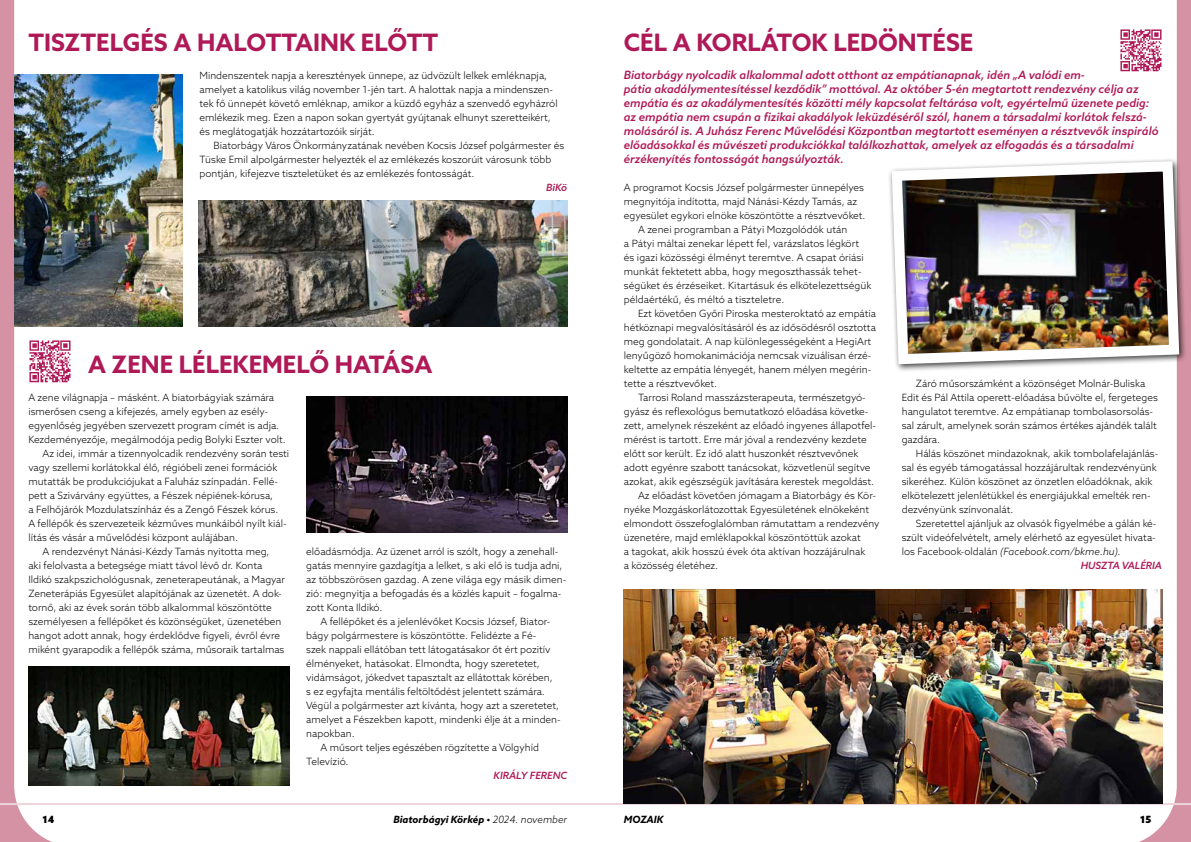
<style>
.page{position:relative;width:1191px;height:842px;background:#fff}
.page>*{position:absolute;margin:0;border:0;box-sizing:border-box;transform-origin:0 0}
.t1{font:700 24px "Azo Sans";color:#af1957}
.t2{font:italic 500 11.5px/14px "Azo Sans";color:#af1957}
.t3{font:300 10px/14px "Azo Sans";color:#000}
.t4{font:italic 300 10px "Azo Sans";color:#000}
.t5{font:italic 700 10px "Azo Sans";color:#000}
.t6{font:italic 500 10px "Azo Sans";color:#af1957}
.t7{font:900 10px "Azo Sans";color:#000}
.s1{font-style:normal}
.s2{font-weight:300}
</style>
<div class="page">
<svg style="left:0;top:0;width:76px;height:842px"></svg>
<svg style="left:1115px;top:0;width:76px;height:842px"></svg>
<hr style="left:0;top:803px;width:1191px;height:2px;background:#edd4db">
<img style="left:14px;top:74px;width:168px;height:253px">
<img style="left:198px;top:201px;width:369px;height:126px">
<img style="left:28px;top:666px;width:261px;height:119px">
<img style="left:306px;top:396px;width:261px;height:137px">
<img style="left:624px;top:590px;width:538px;height:213px">
<div style="left:887px;top:157px;width:300px;height:215px;background:#000;opacity:.75"></div>
<img style="left:887px;top:156px;width:297px;height:213px">
<img style="left:1119px;top:28px;width:43px;height:43px">
<img style="left:28px;top:339px;width:43px;height:43px">
<h1 class="t1" style="left:28px;top:26px;width:411px">TISZTELGÉS A HALOTTAINK ELŐTT</h1>
<p class="t3" style="left:199px;top:68px;width:360px">Mindenszentek napja a keresztények ünnepe, az üdvözült lelkek emléknapja, amelyet a katolikus világ november 1-jén tart. A halottak napja a mindenszen&shy;tek fő ünnepét követő emléknap, amikor a küzdő egyház a szenvedő egyházról emlékezik meg. Ezen a napon sokan gyertyát gyújtanak elhunyt szeretteikért, és meglátogatják hozzátartozóik sírját.</p>
<p class="t3" style="left:199px;top:138px;width:366px;text-indent:14px">Biatorbágy Város Önkormányzatának nevében Kocsis József polgármester és<br>Tüske Emil alpolgármester helyezték el az emlékezés koszorúit városunk több pontján, kifejezve tiszteletüket és az emlékezés fontosságát.</p>
<p class="t6" style="left:546px;top:181px;width:22px">BiKö</p>
<h1 class="t1" style="left:88px;top:348px;width:346px">A ZENE LÉLEKEMELŐ HATÁSA</h1>
<p class="t3" style="left:28px;top:390px;width:247px">A zene világnapja – másként. A biatorbágyiak számára</p>
<p class="t3" style="left:28px;top:404px;width:241px">ismerősen cseng a kifejezés, amely egyben az esély-</p>
<p class="t3" style="left:28px;top:418px;width:252px">egyenlőség jegyében szervezett program címét is adja.</p>
<p class="t3" style="left:28px;top:432px;width:259px">Kezdeményezője, megálmodója pedig Bolyki Eszter volt.</p>
<p class="t3" style="left:43px;top:446px;width:248px">Az idei, immár a tizennyolcadik rendezvény során testi</p>
<p class="t3" style="left:28px;top:460px;width:250px">vagy szellemi korlátokkal élő, régióbeli zenei formációk</p>
<p class="t3" style="left:28px;top:474px;width:251px">mutatták be produkciójukat a Faluház színpadán. Fellé-</p>
<p class="t3" style="left:28px;top:488px;width:246px">pett a Szivárvány együttes, a Fészek népiének-kórusa,</p>
<p class="t3" style="left:28px;top:502px;width:252px">a Felhőjárók Mozdulatszínház és a Zengő Fészek kórus.</p>
<p class="t3" style="left:28px;top:516px;width:260px">A fellépők és szervezeteik kézműves munkáiból nyílt kiál-</p>
<p class="t3" style="left:28px;top:530px;width:211px">lítás és vásár a művelődési központ aulájában.</p>
<p class="t3" style="left:43px;top:544px;width:228px">A rendezvényt Nánási-Kézdy Tamás nyitotta meg,</p>
<p class="t3" style="left:28px;top:558px;width:236px">aki felolvasta a betegsége miatt távol lévő dr. Konta</p>
<p class="t3" style="left:28px;top:572px;width:258px">Ildikó szakpszichológusnak, zeneterapeutának, a Magyar</p>
<p class="t3" style="left:28px;top:586px;width:255px">Zeneterápiás Egyesület alapítójának az üzenetét. A dok-</p>
<p class="t3" style="left:28px;top:600px;width:245px">tornő, aki az évek során több alkalommal köszöntötte</p>
<p class="t3" style="left:28px;top:614px;width:255px">személyesen a fellépőket és közönségüket, üzenetében</p>
<p class="t3" style="left:28px;top:628px;width:253px">hangot adott annak, hogy érdeklődve figyeli, évről évre</p>
<p class="t3" style="left:28px;top:642px;width:258px">miként gyarapodik a fellépők száma, műsoraik tartalmas</p>
<p class="t3" style="left:306px;top:544px;width:253px">előadásmódja. Az üzenet arról is szólt, hogy a zenehall-</p>
<p class="t3" style="left:306px;top:558px;width:258px">gatás mennyire gazdagítja a lelket, s aki elő is tudja adni,</p>
<p class="t3" style="left:306px;top:572px;width:261px">az többszörösen gazdag. A zene világa egy másik dimen-</p>
<p class="t3" style="left:306px;top:586px;width:257px">zió: megnyitja a befogadás és a közlés kapuit – fogalma-</p>
<p class="t3" style="left:306px;top:600px;width:78px">zott Konta Ildikó.</p>
<p class="t3" style="left:320px;top:614px;width:232px">A fellépőket és a jelenlévőket Kocsis József, Biator-</p>
<p class="t3" style="left:306px;top:628px;width:232px">bágy polgármestere is köszöntötte. Felidézte a Fé-</p>
<p class="t3" style="left:306px;top:642px;width:246px">szek nappali ellátóban tett látogatásakor őt ért pozitív</p>
<p class="t3" style="left:306px;top:656px;width:235px">élményeket, hatásokat. Elmondta, hogy szeretetet,</p>
<p class="t3" style="left:306px;top:670px;width:248px">vidámságot, jókedvet tapasztalt az ellátottak körében,</p>
<p class="t3" style="left:306px;top:684px;width:240px">s ez egyfajta mentális feltöltődést jelentett számára.</p>
<p class="t3" style="left:306px;top:698px;width:254px">Végül a polgármester azt kívánta, hogy azt a szeretetet,</p>
<p class="t3" style="left:306px;top:712px;width:256px">amelyet a Fészekben kapott, mindenki élje át a minden-</p>
<p class="t3" style="left:306px;top:726px;width:50px">napokban.</p>
<p class="t3" style="left:320px;top:740px;width:220px">A műsort teljes egészében rögzítette a Völgyhíd</p>
<p class="t3" style="left:306px;top:754px;width:44px">Televízió.</p>
<p class="t6" style="left:493px;top:769px;width:75px">KIRÁLY FERENC</p>
<h1 class="t1" style="left:624px;top:26px;width:351px">CÉL A KORLÁTOK LEDÖNTÉSE</h1>
<p class="t2" style="left:624px;top:68px;width:536px">Biatorbágy nyolcadik alkalommal adott otthont az empátianapnak, idén „A valódi em-<br>pátia akadálymentesítéssel kezdődik” mottóval. Az október 5-én megtartott rendezvény célja az empátia és az akadálymentesítés közötti mély kapcsolat feltárása volt, egyértelmű üzenete pedig: az empátia nem csupán a fizikai akadályok leküzdéséről szól, hanem a társadalmi korlátok felszá&shy;molásáról is. A Juhász Ferenc Művelődési Központban megtartott eseményen a résztvevők inspiráló előadásokkal és művészeti produkciókkal találkozhattak, amelyek az elfogadás és a társadalmi érzékenyítés fontosságát hangsúlyozták.</p>
<p class="t3" style="left:624px;top:180px;width:242px">A programot Kocsis József polgármester ünnepélyes</p>
<p class="t3" style="left:624px;top:194px;width:235px">megnyitója indította, majd Nánási-Kézdy Tamás, az</p>
<p class="t3" style="left:624px;top:208px;width:243px">egyesület egykori elnöke köszöntötte a résztvevőket.</p>
<p class="t3" style="left:638px;top:222px;width:211px">A zenei programban a Pátyi Mozgolódók után</p>
<p class="t3" style="left:624px;top:236px;width:237px">a Pátyi máltai zenekar lépett fel, varázslatos légkört</p>
<p class="t3" style="left:624px;top:250px;width:241px">és igazi közösségi élményt teremtve. A csapat óriási</p>
<p class="t3" style="left:624px;top:264px;width:239px">munkát fektetett abba, hogy megoszthassák tehet-</p>
<p class="t3" style="left:624px;top:278px;width:249px">ségüket és érzéseiket. Kitartásuk és elkötelezettségük</p>
<p class="t3" style="left:624px;top:292px;width:162px">példaértékű, és méltó a tiszteletre.</p>
<p class="t3" style="left:638px;top:306px;width:240px">Ezt követően Győri Piroska mesteroktató az empátia</p>
<p class="t3" style="left:624px;top:320px;width:254px">hétköznapi megvalósításáról és az idősödésről osztotta</p>
<p class="t3" style="left:624px;top:334px;width:249px">meg gondolatait. A nap különlegességeként a HegiArt</p>
<p class="t3" style="left:624px;top:348px;width:249px">lenyűgöző homokanimációja nemcsak vizuálisan érzé-</p>
<p class="t3" style="left:624px;top:362px;width:249px">keltette az empátia lényegét, hanem mélyen megérin-</p>
<p class="t3" style="left:624px;top:376px;width:95px">tette a résztvevőket.</p>
<p class="t3" style="left:638px;top:390px;width:229px">Tarrosi Roland masszázsterapeuta, természetgyó-</p>
<p class="t3" style="left:624px;top:404px;width:246px">gyász és reflexológus bemutatkozó előadása követke-</p>
<p class="t3" style="left:624px;top:418px;width:254px">zett, amelynek részeként az előadó ingyenes állapotfel-</p>
<p class="t3" style="left:624px;top:432px;width:244px">mérést is tartott. Erre már jóval a rendezvény kezdete</p>
<p class="t3" style="left:624px;top:446px;width:236px">előtt sor került. Ez idő alatt huszonkét résztvevőnek</p>
<p class="t3" style="left:624px;top:460px;width:248px">adott egyénre szabott tanácsokat, közvetlenül segítve</p>
<p class="t3" style="left:624px;top:474px;width:252px">azokat, akik egészségük javítására kerestek megoldást.</p>
<p class="t3" style="left:638px;top:488px;width:239px">Az előadást követően jómagam a Biatorbágy és Kör-</p>
<p class="t3" style="left:624px;top:502px;width:247px">nyéke Mozgáskorlátozottak Egyesületének elnökeként</p>
<p class="t3" style="left:624px;top:516px;width:257px">elmondott összefoglalómban rámutattam a rendezvény</p>
<p class="t3" style="left:624px;top:530px;width:238px">üzenetére, majd emléklapokkal köszöntöttük azokat</p>
<p class="t3" style="left:624px;top:544px;width:243px">a tagokat, akik hosszú évek óta aktívan hozzájárulnak</p>
<p class="t3" style="left:624px;top:558px;width:96px">a közösség életéhez.</p>
<p class="t3" style="left:901px;top:376px;width:258px;text-indent:14px">Záró műsorszámként a közönséget Molnár-Buliska Edit és Pál Attila operett-előadása bűvölte el, fergeteges hangulatot teremtve. Az empátianap tombolasorsolás&shy;sal zárult, amelynek során számos értékes ajándék talált gazdára.</p>
<p class="t3" style="left:901px;top:446px;width:258px;text-indent:14px">Hálás köszönet mindazoknak, akik tombolafelajánlás&shy;sal és egyéb támogatással hozzájárultak rendezvényünk sikeréhez. Külön köszönet az önzetlen előadóknak, akik elkötelezett jelenlétükkel és energiájukkal emelték ren&shy;dezvényünk színvonalát.</p>
<p class="t3" style="left:916px;top:516px;width:242px">Szeretettel ajánljuk az olvasók figyelmébe a gálán ké-</p>
<p class="t3" style="left:901px;top:530px;width:256px">szült videófelvételt, amely elérhető az egyesület hivata-</p>
<p class="t4" style="left:901px;top:545px;width:221px"><span class="s1">los Facebook-oldalán</span> (Facebook.com/bkme.hu).</p>
<p class="t6" style="left:1080px;top:559px;width:83px">HUSZTA VALÉRIA</p>
<p class="t7" style="left:43px;top:813px;width:14px">14</p>
<p class="t5" style="left:393px;top:813px;width:175px">Biatorbágyi Körkép • <span class="s2">2024. november</span></p>
<p class="t5" style="left:624px;top:813px;width:41px">MOZAIK</p>
<p class="t7" style="left:1140px;top:813px;width:13px">15</p>
</div>
